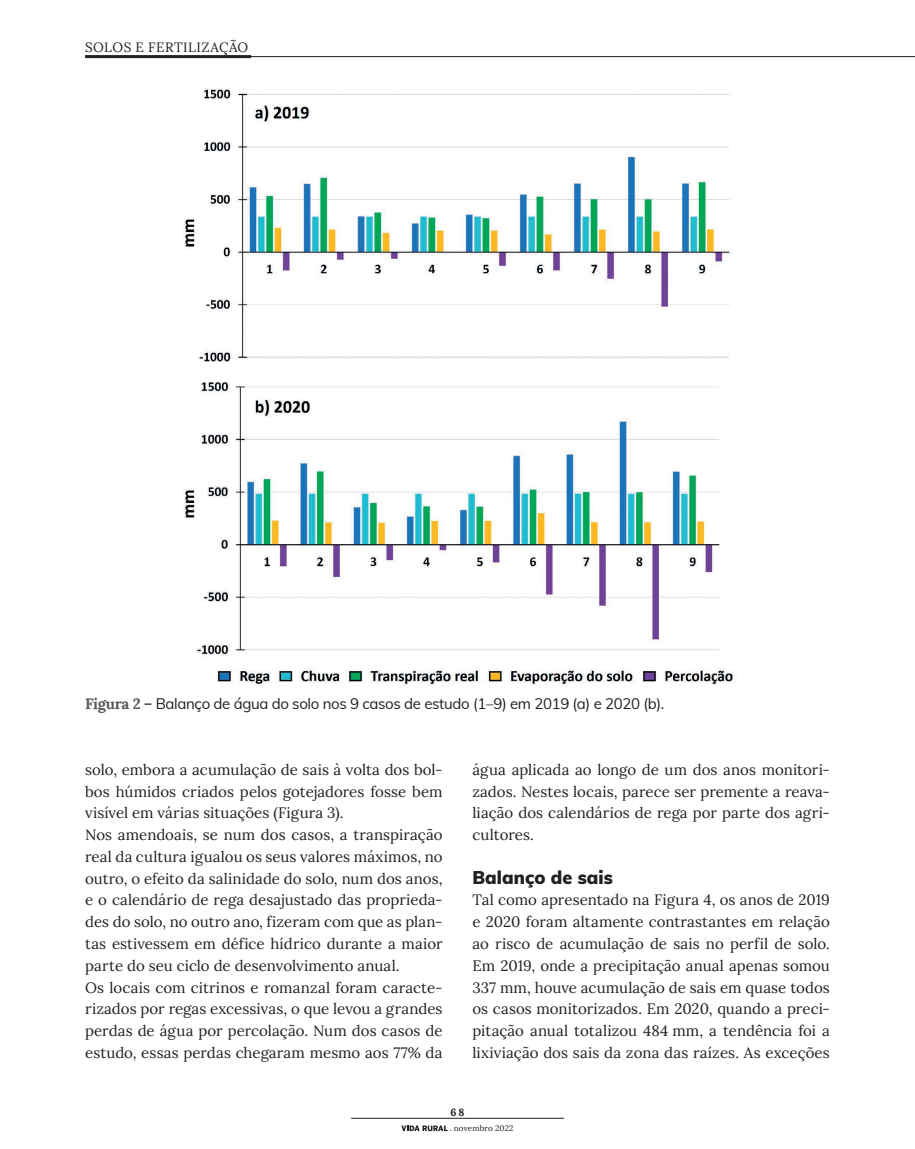
<style>
.page{position:relative;width:915px;height:1149px;background:#fff}
.page>*{position:absolute;margin:0;border:0;box-sizing:border-box;transform-origin:0 0}
.t1{font:900 18px "Muli";letter-spacing:.005em;color:#231f20}
.t2{font:15px/21.8px "Lora";letter-spacing:.005em;color:#231f20;text-align:justify}
.t3{font:15px "Muli";letter-spacing:-.02em;color:#231f20}
.t4{font:13.5px "Lora";letter-spacing:.035em;color:#231f20}
.t5{font:700 10.5px "Lora";color:#231f20}
.t6{font:8.1px "Lora";letter-spacing:.015em;color:#231f20}
.s1{font-family:"Lora";font-weight:700;color:#57585a}
.s2{font-family:"Poynter Text Roman Two"}
</style>
<div class="page">
<hr style="left:213px;top:56px;width:701px;height:1px;background:#231f20">
<svg style="left:401px;top:1125px;width:46px;height:5px"></svg>
<hr style="left:351px;top:1117px;width:212px;height:1px;background:#231f20">
<hr style="left:85px;top:55px;width:166px;height:3px;background:#231f20">
<img style="left:183px;top:88px;width:553px;height:597px">
<p class="t4" style="left:85px;top:37px;width:165px">SOLOS E FERTILIZAÇÃO</p>
<p class="t3" style="left:85px;top:692px;width:580px"><span class="s1">Figura 2 –</span> Balanço de água do solo nos 9 casos de estudo (1–9) em 2019 (a) e 2020 (b).</p>
<p class="t2" style="left:85px;top:757px;width:359px;text-align:left">solo, embora a acumulação de sais à volta dos bol&shy;bos húmidos criados pelos gotejadores fosse bem visível em várias situações (Figura 3).<br>Nos amendoais, se num dos casos, a transpiração real da cultura igualou os seus valores máximos, no outro, o efeito da salinidade do solo, num dos anos, e o calendário de rega desajustado das proprieda&shy;des do solo, no outro ano, fizeram com que as plan&shy;tas estivessem em défice hídrico durante a maior parte do seu ciclo de desenvolvimento anual.<br>Os locais com citrinos e romanzal foram caracte&shy;rizados por regas excessivas, o que levou a grandes perdas de água por percolação. Num dos casos de estudo, essas perdas chegaram mesmo aos 77% da</p>
<p class="t2" style="left:472px;top:757px;width:359px">água aplicada ao longo de um dos anos monitori&shy;zados. Nestes locais, parece ser premente a reava&shy;liação dos calendários de rega por parte dos agri&shy;cultores.</p>
<p class="t1" style="left:472px;top:863px;width:142px">Balanço de sais</p>
<p class="t2" style="left:472px;top:888px;width:359px">Tal como apresentado na Figura 4, os anos de 2019 e 2020 foram altamente contrastantes em relação ao risco de acumulação de sais no perfil de solo.<br>Em 2019, onde a precipitação anual apenas somou 337 mm, houve acumulação de sais em quase todos os casos monitorizados. Em 2020, quando a preci&shy;pitação anual totalizou 484 mm, a tendência foi a lixiviação dos sais da zona das raízes. As exceções</p>
<p class="t5" style="left:450px;top:1103px;width:15px">68</p>
<p class="t6" style="left:449px;top:1121px;width:65px"><span class="s2">.</span> novembro 2022</p>
</div>
